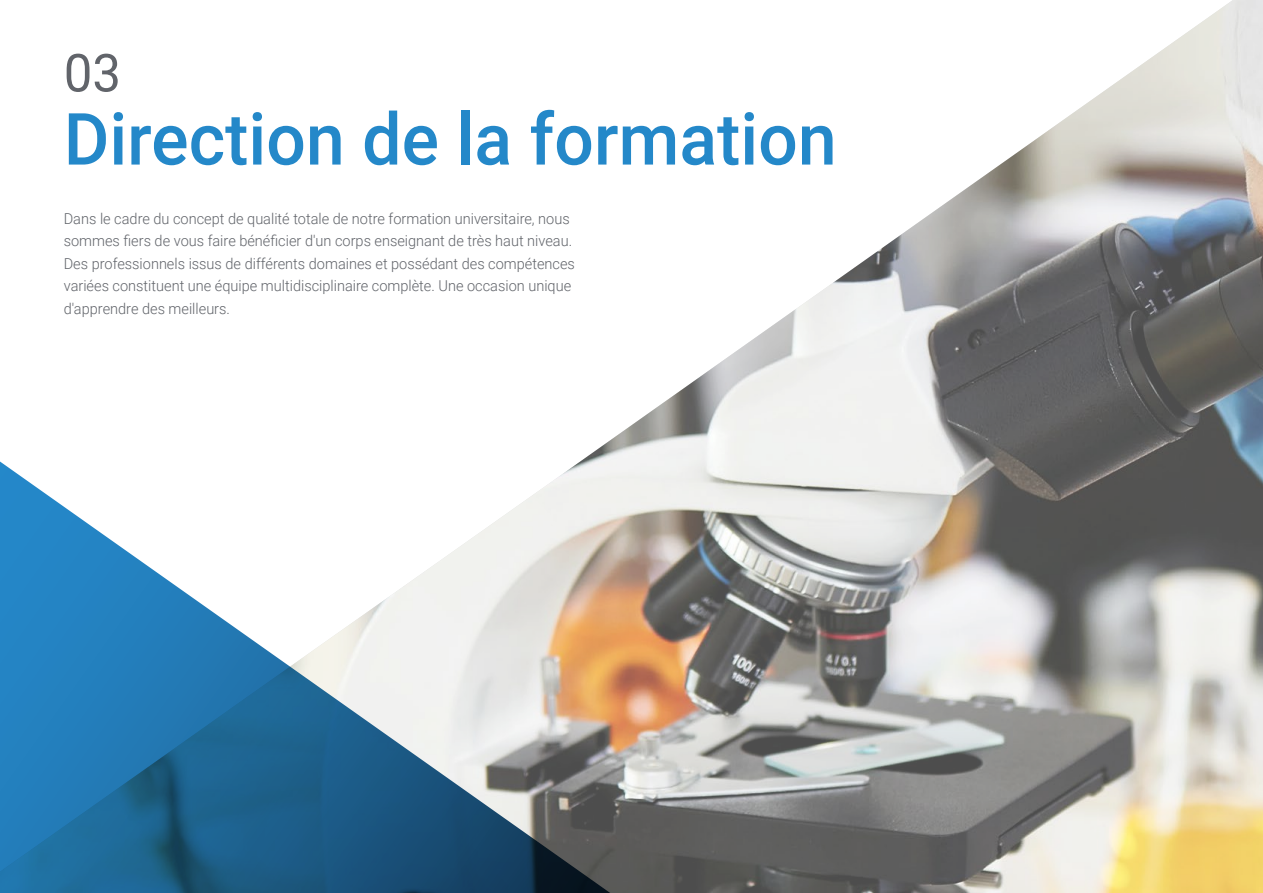
<style>
.page{position:relative;width:1263px;height:893px;background:#fff}
.page>*{position:absolute;margin:0;border:0;box-sizing:border-box;transform-origin:0 0}
.t1{font:500 72px "Roboto";color:#2488c9}
.t2{font:52.5px "Roboto";color:#61646a}
.t3{font:300 15px/22.5px "Roboto";color:#61646a}
</style>
<div class="page">
<img style="left:602px;top:0;width:661px;height:893px">
<svg style="left:0;top:446px;width:640px;height:447px"></svg>
<h2 class="t2" style="left:64px;top:36px;width:59px">03</h2>
<h1 class="t1" style="left:64px;top:89px;width:774px">Direction de la formation</h1>
<p class="t3" style="left:64px;top:207px;width:513px">Dans le cadre du concept de qualité totale de notre formation universitaire, nous sommes fiers de vous faire bénéficier d'un corps enseignant de très haut niveau.<br>Des professionnels issus de différents domaines et possédant des compétences variées constituent une équipe multidisciplinaire complète. Une occasion unique d'apprendre des meilleurs.</p>
</div>
